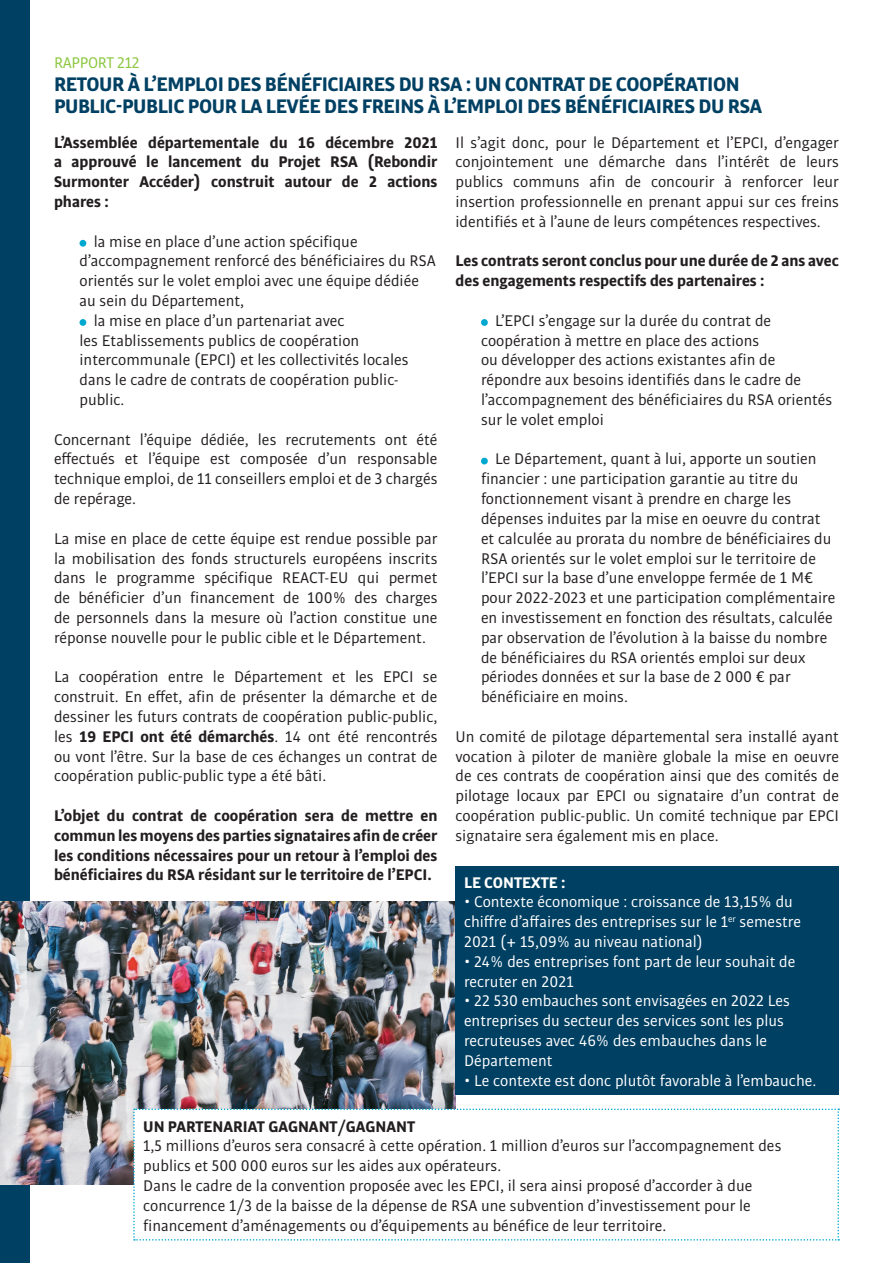
<style>
.page{position:relative;width:893px;height:1263px;background:#fff}
.page>*{position:absolute;margin:0;border:0;box-sizing:border-box;transform-origin:0 0}
.t1{font:700 21px "Bulo";letter-spacing:-.02em;color:#004063}
.t2{font:16.5px/19.8px "Bulo";color:#231f20;text-align:justify}
.t3{font:700 16.5px/19.8px "Bulo";color:#231f20;text-align:justify}
.t4{font:16.5px/19.8px "Bulo";color:#fff}
.t5{font:700 16.5px "Bulo";color:#fff}
.t6{font:16.5px "Bulo";letter-spacing:-.02em;color:#8bc63e}
.s1{font-weight:700}
</style>
<div class="page">
<div style="left:0;top:0;width:30px;height:1263px;background:#004063"></div>
<img style="left:0;top:901px;width:455px;height:283px">
<div style="left:80px;top:240px;width:6px;height:7px;background:#00a8d0;border-radius:50%"></div>
<div style="left:80px;top:319px;width:6px;height:7px;background:#00a8d0;border-radius:50%"></div>
<div style="left:481px;top:319px;width:7px;height:7px;background:#00a8d0;border-radius:50%"></div>
<div style="left:481px;top:458px;width:7px;height:6px;background:#00a8d0;border-radius:50%"></div>
<div style="left:455px;top:866px;width:384px;height:228px;background:#004063"></div>
<svg style="left:133px;top:1108px;width:706px;height:132px"></svg>
<p class="t6" style="left:54px;top:53px;width:87px">RAPPORT 212</p>
<p class="t1" style="left:54px;top:70px;width:687px">RETOUR À L’EMPLOI DES BÉNÉFICIAIRES DU RSA : UN CONTRAT DE COOPÉRATION</p>
<p class="t1" style="left:54px;top:93px;width:710px">PUBLIC-PUBLIC POUR LA LEVÉE DES FREINS À L’EMPLOI DES BÉNÉFICIAIRES DU RSA</p>
<p class="t3" style="left:54px;top:132px;width:385px">L’Assemblée départementale du 16 décembre 2021 a approuvé le lancement du Projet RSA (Rebondir Surmonter Accéder) construit autour de 2 actions phares :</p>
<p class="t2" style="left:80px;top:231px;width:358px;text-align:left;text-indent:14px">la mise en place d’une action spécifique d’accompagnement renforcé des bénéficiaires du RSA orientés sur le volet emploi avec une équipe dédiée au sein du Département,</p>
<p class="t2" style="left:80px;top:310px;width:331px;text-align:left;text-indent:14px">la mise en place d’un partenariat avec<br>les Etablissements publics de coopération intercommunale (EPCI) et les collectivités locales dans le cadre de contrats de coopération public&shy;public.</p>
<p class="t2" style="left:54px;top:429px;width:385px">Concernant l’équipe dédiée, les recrutements ont été effectués et l’équipe est composée d’un responsable technique emploi, de 11 conseillers emploi et de 3 chargés de repérage.</p>
<p class="t2" style="left:54px;top:528px;width:385px">La mise en place de cette équipe est rendue possible par la mobilisation des fonds structurels européens inscrits dans le programme spécifique REACT-EU qui permet de bénéficier d’un financement de 100% des charges de personnels dans la mesure où l’action constitue une réponse nouvelle pour le public cible et le Département.</p>
<p class="t2" style="left:54px;top:667px;width:385px">La coopération entre le Département et les EPCI se construit. En effet, afin de présenter la démarche et de dessiner les futurs contrats de coopération public-public, les <span class="s1">19 EPCI ont été démarchés</span>. 14 ont été rencontrés ou vont l’être. Sur la base de ces échanges un contrat de coopération public-public type a été bâti.</p>
<p class="t3" style="left:54px;top:805px;width:385px">L’objet du contrat de coopération sera de mettre en commun les moyens des parties signataires afin de créer les conditions nécessaires pour un retour à l’emploi des bénéficiaires du RSA résidant sur le territoire de l’EPCI.</p>
<p class="t2" style="left:455px;top:132px;width:385px">Il s’agit donc, pour le Département et l’EPCI, d’engager conjointement une démarche dans l’intérêt de leurs publics communs afin de concourir à renforcer leur insertion professionnelle en prenant appui sur ces freins identifiés et à l’aune de leurs compétences respectives.</p>
<p class="t3" style="left:455px;top:251px;width:385px">Les contrats seront conclus pour une durée de 2 ans avec des engagements respectifs des partenaires :</p>
<p class="t2" style="left:481px;top:310px;width:353px;text-align:left;text-indent:14px">L’EPCI s’engage sur la durée du contrat de coopération à mettre en place des actions<br>ou développer des actions existantes afin de répondre aux besoins identifiés dans le cadre de l’accompagnement des bénéficiaires du RSA orientés sur le volet emploi</p>
<p class="t2" style="left:481px;top:449px;width:356px;text-align:left;text-indent:14px">Le Département, quant à lui, apporte un soutien financier : une participation garantie au titre du fonctionnement visant à prendre en charge les dépenses induites par la mise en oeuvre du contrat et calculée au prorata du nombre de bénéficiaires du RSA orientés sur le volet emploi sur le territoire de l’EPCI sur la base d’une enveloppe fermée de 1 M€ pour 2022-2023 et une participation complémentaire en investissement en fonction des résultats, calculée par observation de l’évolution à la baisse du nombre de bénéficiaires du RSA orientés emploi sur deux périodes données et sur la base de 2 000 € par bénéficiaire en moins.</p>
<p class="t2" style="left:455px;top:726px;width:385px">Un comité de pilotage départemental sera installé ayant vocation à piloter de manière globale la mise en oeuvre de ces contrats de coopération ainsi que des comités de pilotage locaux par EPCI ou signataire d’un contrat de coopération public-public. Un comité technique par EPCI signataire sera également mis en place.</p>
<p class="t5" style="left:464px;top:871px;width:103px">LE CONTEXTE :</p>
<p class="t4" style="left:464px;top:892px;width:339px">• Contexte économique : croissance de 13,15% du chiffre d’affaires des entreprises sur le 1<sup>er</sup> semestre<br>2021 (+ 15,09% au niveau national)</p>
<p class="t4" style="left:464px;top:951px;width:333px">• 24% des entreprises font part de leur souhait de recruter en 2021</p>
<p class="t4" style="left:464px;top:991px;width:328px">• 22 530 embauches sont envisagées en 2022 Les entreprises du secteur des services sont les plus recruteuses avec 46% des embauches dans le Département</p>
<p class="t4" style="left:464px;top:1070px;width:354px">• Le contexte est donc plutôt favorable à l’embauche.</p>
<p class="t3" style="left:143px;top:1116px;width:273px">UN PARTENARIAT GAGNANT/GAGNANT</p>
<p class="t2" style="left:143px;top:1136px;width:640px">1,5 millions d’euros sera consacré à cette opération. 1 million d’euros sur l’accompagnement des publics et 500 000 euros sur les aides aux opérateurs.</p>
<p class="t2" style="left:143px;top:1175px;width:611px">Dans le cadre de la convention proposée avec les EPCI, il sera ainsi proposé d’accorder à due concurrence 1/3 de la baisse de la dépense de RSA une subvention d’investissement pour le financement d’aménagements ou d’équipements au bénéfice de leur territoire.</p>
</div>
